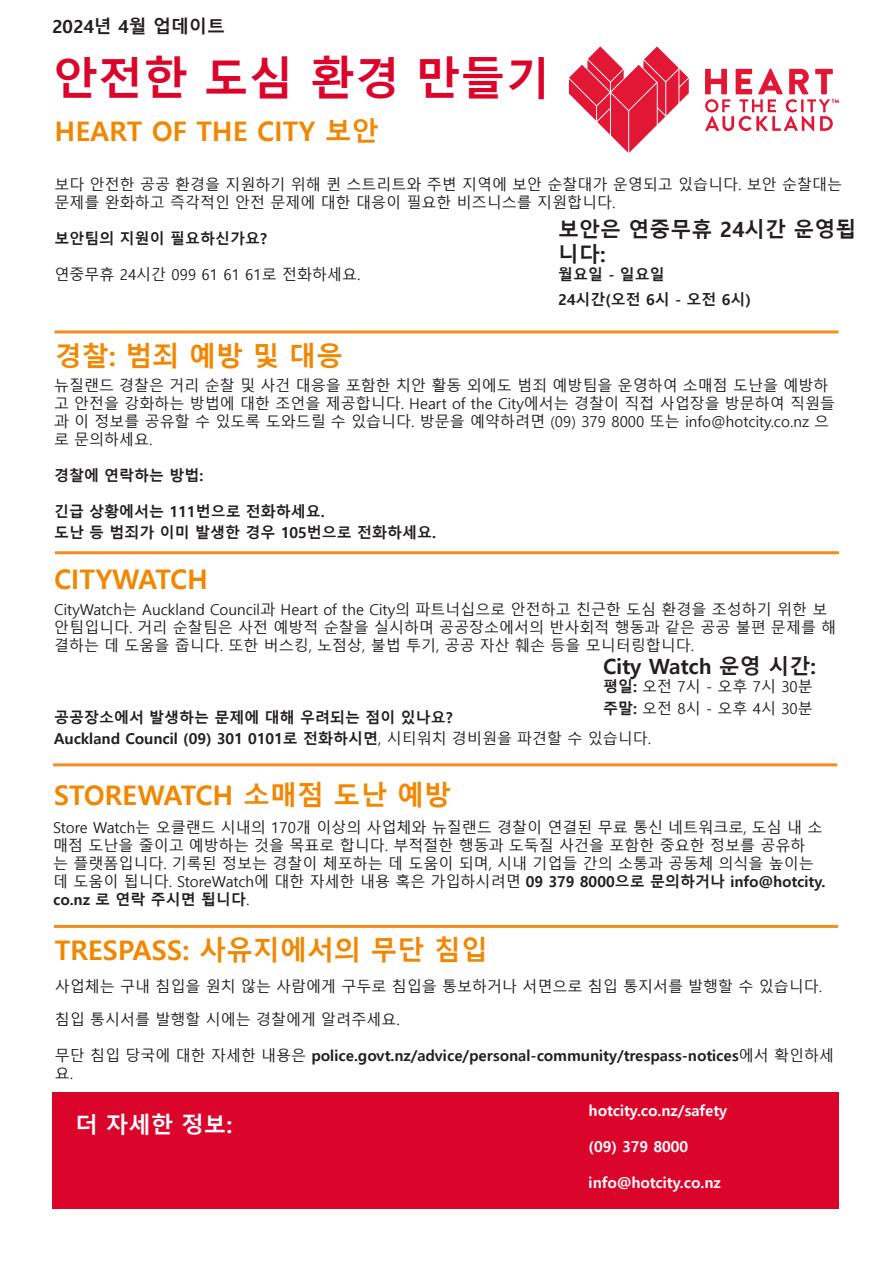
<style>
.page{position:relative;width:893px;height:1263px;background:#fff}
.page>*{position:absolute;margin:0;border:0;box-sizing:border-box;transform-origin:0 0}
.t1{font:700 45px "Malgun Gothic";color:#db052c}
.t2{font:700 27px "Malgun Gothic";color:#f18700}
.t3{font:700 22.5px "Malgun Gothic";color:#fff}
.t4{font:700 21px/25.2px "Malgun Gothic";color:#231f20}
.t5{font:700 18px "Malgun Gothic";color:#231f20}
.t6{font:15px/18px "Malgun Gothic";color:#231f20}
.t7{font:700 15px/25.2px "Malgun Gothic";color:#231f20}
.t8{font:700 15px "Malgun Gothic";color:#fff}
.s1{font-weight:700}
.s2{font-weight:400}
</style>
<div class="page">
<hr style="left:54px;top:330px;width:784px;height:3px;background:#f68b1f">
<hr style="left:55px;top:551px;width:784px;height:3px;background:#f68b1f">
<hr style="left:53px;top:763px;width:784px;height:3px;background:#f68b1f">
<hr style="left:54px;top:925px;width:784px;height:3px;background:#f68b1f">
<div style="left:52px;top:1092px;width:786px;height:117px;background:#db052c"></div>
<svg style="left:569px;top:46px;width:120px;height:107px"></svg>
<svg style="left:705px;top:68px;width:134px;height:63px"></svg>
<p class="t5" style="left:52px;top:16px;width:174px">2024년 4월 업데이트</p>
<p class="t1" style="left:53px;top:52px;width:499px">안전한 도심 환경 만들기</p>
<p class="t2" style="left:55px;top:115px;width:325px">HEART OF THE CITY 보안</p>
<p class="t6" style="left:54px;top:176px;width:789px">보다 안전한 공공 환경을 지원하기 위해 퀸 스트리트와 주변 지역에 보안 순찰대가 운영되고 있습니다. 보안 순찰대는 문제를 완화하고 즉각적인 안전 문제에 대한 대응이 필요한 비즈니스를 지원합니다.</p>
<p class="t7" style="left:54px;top:226px;width:214px">보안팀의 지원이 필요하신가요?</p>
<p class="t6" style="left:54px;top:266px;width:307px">연중무휴 24시간 099 61 61 61로 전화하세요.</p>
<p class="t4" style="left:558px;top:217px;width:300px">보안은 연중무휴 24시간 운영됩 니다:</p>
<p class="t7" style="left:558px;top:262px;width:194px">월요일 - 일요일<br>24시간(오전 6시 - 오전 6시)</p>
<p class="t2" style="left:55px;top:340px;width:290px">경찰: 범죄 예방 및 대응</p>
<p class="t6" style="left:54px;top:377px;width:783px">뉴질랜드 경찰은 거리 순찰 및 사건 대응을 포함한 치안 활동 외에도 범죄 예방팀을 운영하여 소매점 도난을 예방하 고 안전을 강화하는 방법에 대한 조언을 제공합니다. Heart of the City에서는 경찰이 직접 사업장을 방문하여 직원들 과 이 정보를 공유할 수 있도록 도와드릴 수 있습니다. 방문을 예약하려면 (09) 379 8000 또는 info@hotcity.co.nz 으 로 문의하세요.</p>
<p class="t7" style="left:54px;top:463px;width:151px">경찰에 연락하는 방법:</p>
<p class="t7" style="left:54px;top:499px;width:272px">긴급 상황에서는 111번으로 전화하세요.</p>
<p class="t7" style="left:54px;top:520px;width:383px">도난 등 범죄가 이미 발생한 경우 105번으로 전화하세요.</p>
<p class="t2" style="left:54px;top:563px;width:156px">CITYWATCH</p>
<p class="t6" style="left:54px;top:600px;width:784px">CityWatch는 Auckland Council과 Heart of the City의 파트너십으로 안전하고 친근한 도심 환경을 조성하기 위한 보 안팀입니다. 거리 순찰팀은 사전 예방적 순찰을 실시하며 공공장소에서의 반사회적 행동과 같은 공공 불편 문제를 해 결하는 데 도움을 줍니다. 또한 버스킹, 노점상, 불법 투기, 공공 자산 훼손 등을 모니터링합니다.</p>
<p class="t4" style="left:603px;top:654px;width:214px">City Watch 운영 시간:</p>
<p class="t6" style="left:603px;top:678px;width:211px"><span class="s1">평일:</span> 오전 7시 - 오후 7시 30분</p>
<p class="t6" style="left:603px;top:700px;width:211px"><span class="s1">주말:</span> 오전 8시 - 오후 4시 30분</p>
<p class="t7" style="left:54px;top:705px;width:400px">공공장소에서 발생하는 문제에 대해 우려되는 점이 있나요?</p>
<p class="t7" style="left:54px;top:726px;width:599px">Auckland Council (09) 301 0101로 전화하시면<span class="s2">, 시티워치 경비원을 파견할 수 있습니다.</span></p>
<p class="t2" style="left:54px;top:779px;width:399px">STOREWATCH 소매점 도난 예방</p>
<p class="t6" style="left:53px;top:819px;width:774px">Store Watch는 오클랜드 시내의 170개 이상의 사업체와 뉴질랜드 경찰이 연결된 무료 통신 네트워크로, 도심 내 소 매점 도난을 줄이고 예방하는 것을 목표로 합니다. 부적절한 행동과 도둑질 사건을 포함한 중요한 정보를 공유하<br>는 플랫폼입니다. 기록된 정보는 경찰이 체포하는 데 도움이 되며, 시내 기업들 간의 소통과 공동체 의식을 높이는 데 도움이 됩니다. StoreWatch에 대한 자세한 내용 혹은 가입하시려면 <span class="s1">09 379 8000으로 문의하거나 info@hotcity. co.nz 로 연락 주시면 됩니다</span>.</p>
<p class="t2" style="left:55px;top:934px;width:435px">TRESPASS: 사유지에서의 무단 침입</p>
<p class="t6" style="left:55px;top:971px;width:769px;line-height:32.4px">사업체는 구내 침입을 원치 않는 사람에게 구두로 침입을 통보하거나 서면으로 침입 통지서를 발행할 수 있습니다. 침입 통시서를 발행할 시에는 경찰에게 알려주세요.</p>
<p class="t7" style="left:55px;top:1046px;width:781px;line-height:18px"><span class="s2">무단 침입 당국에 대한 자세한 내용은</span> police.govt.nz/advice/personal-community/trespass-notices<span class="s2">에서 확인하세 요.</span></p>
<p class="t3" style="left:76px;top:1111px;width:158px">더 자세한 정보:</p>
<p class="t8" style="left:589px;top:1102px;width:140px">hotcity.co.nz/safety</p>
<p class="t8" style="left:589px;top:1138px;width:101px">(09) 379 8000</p>
<p class="t8" style="left:589px;top:1174px;width:134px">info@hotcity.co.nz</p>
</div>
